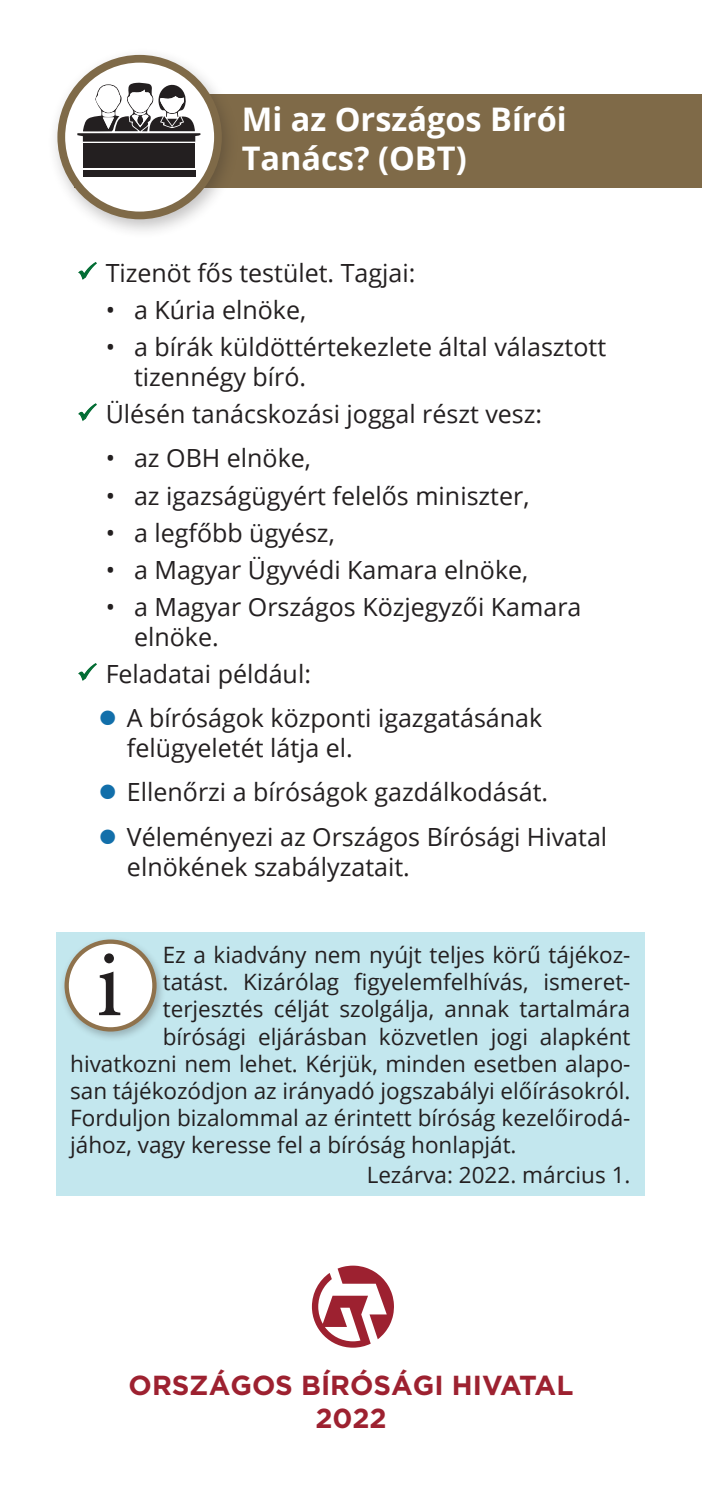
<style>
.page{position:relative;width:702px;height:1489px;background:#fff}
.page>*{position:absolute;margin:0;border:0;box-sizing:border-box;transform-origin:0 0}
.Kérdés{font:700 32.5px/39px "Open Sans";color:#fff}
.t1{font:700 27.5px "Gotham";color:#9d2130}
.t2{font:25px/30px "Open Sans";color:#231f20}
.t3{font:22.5px "Open Sans";color:#231f20}
</style>
<div class="page">
<div style="left:74px;top:94px;width:628px;height:94px;background:#7f6a48"></div>
<div style="left:47px;top:47px;width:192px;height:192px;background:#231f20;opacity:.28"></div>
<svg style="left:61px;top:59px;width:157px;height:156px"></svg>
<div style="left:57px;top:55px;width:165px;height:164px;border:8px solid #7f6a48;border-radius:50%"></div>
<div style="left:83px;top:144px;width:112px;height:24px;background:#231f20"></div>
<div style="left:83px;top:170px;width:112px;height:6px;background:#231f20"></div>
<svg style="left:77px;top:82px;width:124px;height:60px;background:#a5a3a3"></svg>
<svg style="left:312px;top:1265px;width:82px;height:82px"></svg>
<div style="left:57px;top:932px;width:588px;height:262px;background:#c3e7ee"></div>
<div style="left:59px;top:935px;width:107px;height:107px;background:#231f20;opacity:.28"></div>
<div style="left:67px;top:941px;width:87px;height:88px;background:#fff;border-radius:50%"></div>
<div style="left:64px;top:939px;width:93px;height:92px;border:4px solid #8f724c;border-radius:50%"></div>
<svg style="left:99px;top:953px;width:21px;height:62px"></svg>
<p class="Kérdés" style="left:242px;top:99px;width:326px">Mi az Országos Bírói<br>Tanács? (OBT)</p>
<p class="t2" style="left:106px;top:257px;width:311px">Tizenöt fős testület. Tagjai:</p>
<p class="t2" style="left:106px;top:294px;width:202px">• a Kúria elnöke,</p>
<p class="t2" style="left:134px;top:331px;width:473px;text-indent:-28px">• a bírák küldöttértekezlete által választott tizennégy bíró.</p>
<p class="t2" style="left:106px;top:398px;width:438px">Ülésén tanácskozási joggal részt vesz:</p>
<p class="t2" style="left:106px;top:442px;width:207px">• az OBH elnöke,</p>
<p class="t2" style="left:106px;top:480px;width:425px">• az igazságügyért felelős miniszter,</p>
<p class="t2" style="left:106px;top:517px;width:230px">• a legfőbb ügyész,</p>
<p class="t2" style="left:106px;top:554px;width:424px">• a Magyar Ügyvédi Kamara elnöke,</p>
<p class="t2" style="left:134px;top:591px;width:449px;text-indent:-28px">• a Magyar Országos Közjegyzői Kamara elnöke.</p>
<p class="t2" style="left:106px;top:658px;width:207px">Feladatai például:</p>
<p class="t2" style="left:127px;top:702px;width:417px">A bíróságok központi igazgatásának felügyeletét látja el.</p>
<p class="t2" style="left:127px;top:776px;width:422px">Ellenőrzi a bíróságok gazdálkodását.</p>
<p class="t2" style="left:127px;top:820px;width:481px">Véleményezi az Országos Bírósági Hivatal elnökének szabályzatait.</p>
<p class="t3" style="left:163px;top:939px;width:469px">Ez a kiadvány nem nyújt teljes körű tájékoz-</p>
<p class="t3" style="left:163px;top:966px;width:469px">tatást. Kizárólag figyelemfelhívás, ismeret-</p>
<p class="t3" style="left:163px;top:993px;width:469px">terjesztés célját szolgálja, annak tartalmára</p>
<p class="t3" style="left:163px;top:1020px;width:469px">bírósági eljárásban közvetlen jogi alapként</p>
<p class="t3" style="left:70px;top:1047px;width:562px">hivatkozni nem lehet. Kérjük, minden esetben alapo-</p>
<p class="t3" style="left:70px;top:1074px;width:561px">san tájékozódjon az irányadó jogszabályi előírásokról.</p>
<p class="t3" style="left:70px;top:1101px;width:562px">Forduljon bizalommal az érintett bíróság kezelőirodá-</p>
<p class="t3" style="left:70px;top:1128px;width:448px">jához, vagy keresse fel a bíróság honlapját.</p>
<p class="t3" style="left:366px;top:1158px;width:265px">Lezárva: 2022. március 1.</p>
<p class="t1" style="left:129px;top:1369px;width:446px">ORSZÁGOS BÍRÓSÁGI HIVATAL</p>
<p class="t1" style="left:315px;top:1402px;width:73px">2022</p>
</div>
